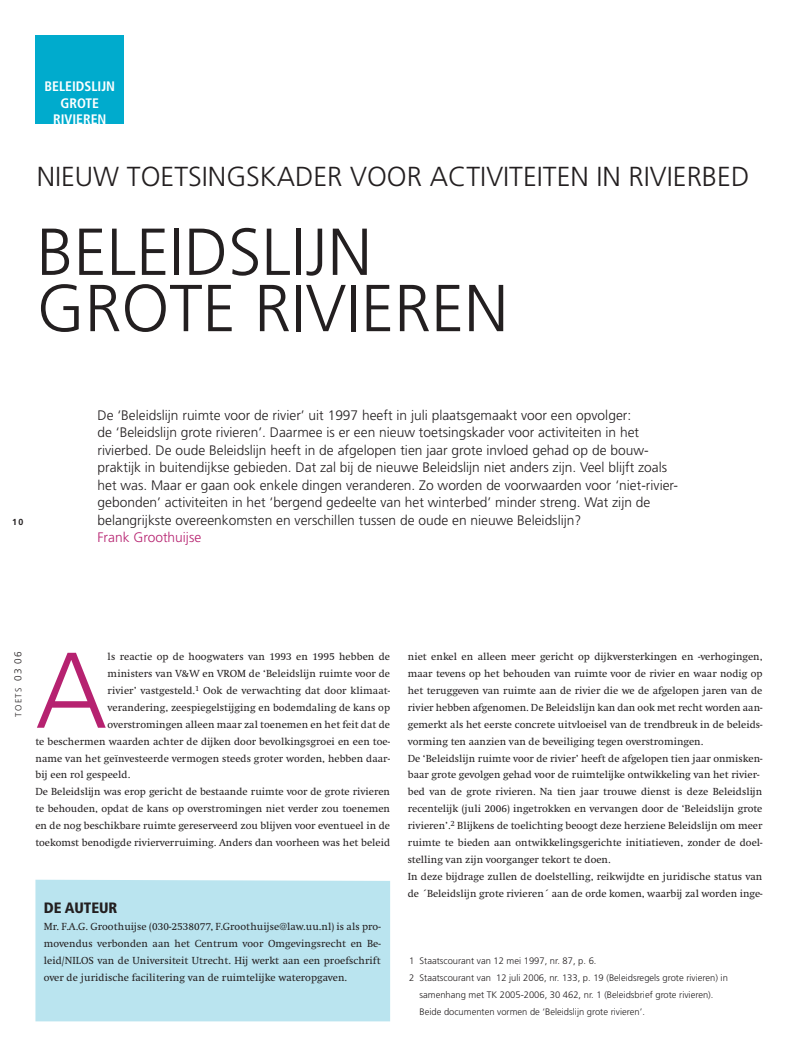
<style>
.page{position:relative;width:798px;height:1053px;background:#fff}
.page>*{position:absolute;margin:0;border:0;box-sizing:border-box;transform-origin:0 0}
._06_broodtekst_initi{font:300 107.38px "Frutiger";color:#b62270}
._02_Kop{font:300 66.25px "Frutiger";color:#231f20}
._02_Kop-2{font:300 27.5px "Frutiger";color:#231f20}
._12_kaderkop{font:900 condensed 15px "Frutiger";color:#231f20}
._03_intro{font:300 13.75px/17.5px "Frutiger";color:#231f20}
._00_rubriek{font:700 condensed 13.75px/16.5px "Frutiger";color:#fff;text-align:center}
.Standaard{font:10.62px/16.9px "Swift";color:#231f20;text-align:justify}
._06_broodtekst_initi-2{font:10.62px "Swift";letter-spacing:.005em;color:#231f20}
._06_broodtekst{font:10.62px/16.9px "Swift";letter-spacing:.005em;color:#231f20;text-align:justify}
._06_bijschrift{font:300 9.38px/16.9px "Frutiger";color:#231f20}
.t1{font:300 8.75px "Frutiger";letter-spacing:.14em;color:#231f20}
.t2{font:700 8.75px "Frutiger";color:#231f20}
.s1{color:#b62270}
.s2{font-size:10px}
</style>
<div class="page">
<div style="left:35px;top:35px;width:89px;height:89px;background:#00abcd"></div>
<div style="left:35px;top:879px;width:355px;height:142px;background:#bae4ef"></div>
<p class="_00_rubriek" style="left:44px;top:78px;width:72px">BELEIDSLIJN<br>GROTE<br>RIVIEREN</p>
<p class="_02_Kop-2" style="left:37px;top:161px;width:98px">Nieuw toets</p>
<p class="_02_Kop-2" style="left:202px;top:161px;width:354px">ingskader voo r activiteiten</p>
<p class="_02_Kop-2" style="left:596px;top:161px;width:154px">in rivierbed</p>
<p class="_02_Kop" style="left:37px;top:214px;width:312px">Beleidslijn</p>
<p class="_02_Kop" style="left:37px;top:271px;width:114px">grote</p>
<p class="_02_Kop" style="left:254px;top:271px;width:211px">rivieren</p>
<p class="t2" style="left:12px;top:517px;width:12px">10</p>
<p class="_03_intro" style="left:97px;top:406px;width:552px">De ‘Beleidslijn ruimte voor de rivier’ uit 1997 heeft in juli plaatsgemaakt voor een opvolger: de ‘Beleidslijn grote rivieren’. Daarmee is er een nieuw toetsingskader voor activiteiten in het rivierbed. De oude Beleidslijn heeft in de afgelopen tien jaar grote invloed gehad op de bouw-</p>
<p class="_03_intro" style="left:97px;top:459px;width:580px">praktijk in buitendijkse gebieden. Dat zal bij de nieuwe Beleidslijn niet anders zijn. Veel blijft zoals het was. Maar er gaan ook enkele dingen veranderen. Zo worden de voorwaarden voor ‘niet-rivier&shy;gebonden’ activiteiten in het ‘bergend gedeelte van het winterbed’ minder streng. Wat zijn de belangrijkste overeenkomsten en verschillen tussen de oude en nieuwe Beleidslijn?<br><span class="s1">Frank G roothuijse</span></p>
<p class="t1" style="left:13px;top:716px;width:67px;rotate:-90deg">TOETS <span class="s2">03 06</span></p>
<p class="_06_broodtekst_initi" style="left:35px;top:629px;width:73px">A</p>
<p class="_06_broodtekst_initi-2" style="left:108px;top:651px;width:284px">ls reactie op de hoogwaters van 1993 en 1995 hebben de</p>
<p class="_06_broodtekst_initi-2" style="left:108px;top:668px;width:284px">ministers van V&amp;W en VROM de ‘Beleidslijn ruimte voor de</p>
<p class="_06_broodtekst_initi-2" style="left:108px;top:684px;width:284px">rivier’ vastgesteld. Ook de verwachting dat door klimaat-</p>
<p class="_06_broodtekst_initi-2" style="left:108px;top:701px;width:284px">verandering, zeespiegelstijging en bodemdaling de kans op</p>
<p class="_06_broodtekst_initi-2" style="left:108px;top:718px;width:284px">overstromingen alleen maar zal toenemen en het feit dat de</p>
<p class="_06_broodtekst_initi-2" style="left:35px;top:735px;width:356px">te beschermen waarden achter de dijken door bevolkingsgroei en een toe-</p>
<p class="_06_broodtekst_initi-2" style="left:35px;top:752px;width:356px">name van het geïnvesteerde vermogen steeds groter worden, hebben daar-</p>
<p class="_06_broodtekst_initi-2" style="left:35px;top:769px;width:96px">bij een rol gespeeld.</p>
<p class="Standaard" style="left:35px;top:783px;width:356px">De Beleidslijn was erop gericht de bestaande ruimte voor de grote rivieren te behouden, opdat de kans op overstromingen niet verder zou toenemen en de nog beschikbare ruimte gereserveerd zou blijven voor eventueel in de toekomst benodigde rivierverruiming. Anders dan voorheen was het beleid</p>
<p class="_12_kaderkop" style="left:44px;top:899px;width:75px">DE AUTEUR</p>
<p class="_06_broodtekst" style="left:44px;top:918px;width:338px">Mr. F.A.G. Groothuijse (030-2538077, F.Groothuijse@law.uu.nl) is als pro&shy;movendus verbonden aan het Centrum voor Omgevingsrecht en Be&shy;leid/NILOS van de Universiteit Utrecht. Hij werkt aan een proefschrift over de juridische facilitering van de ruimtelijke wateropgaven.</p>
<p class="Standaard" style="left:407px;top:648px;width:356px">niet enkel en alleen meer gericht op dijkversterkingen en -verhogingen, maar tevens op het behouden van ruimte voor de rivier en waar nodig op het teruggeven van ruimte aan de rivier die we de afgelopen jaren van de rivier hebben afgenomen. De Beleidslijn kan dan ook met recht worden aan&shy;gemerkt als het eerste concrete uitvloeisel van de trendbreuk in de beleids&shy;vorming ten aanzien van de beveiliging tegen overstromingen.</p>
<p class="Standaard" style="left:407px;top:749px;width:356px">De ‘Beleidslijn ruimte voor de rivier’ heeft de afgelopen tien jaar onmisken&shy;baar grote gevolgen gehad voor de ruimtelijke ontwikkeling van het rivier-</p>
<p class="Standaard" style="left:407px;top:783px;width:356px">bed van de grote rivieren. Na tien jaar trouwe dienst is deze Beleidslijn recentelijk (juli 2006) ingetrokken en vervangen door de ‘Beleidslijn grote rivieren’. Blijkens de toelichting beoogt deze herziene Beleidslijn om meer ruimte te bieden aan ontwikkelingsgerichte initiatieven, zonder de doel&shy;stelling van zijn voorganger tekort te doen.</p>
<p class="Standaard" style="left:407px;top:867px;width:356px">In deze bijdrage zullen de doelstelling, reikwijdte en juridische status van de ´Beleidslijn grote rivieren´ aan de orde komen, waarbij zal worden inge-</p>
<p class="_06_bijschrift" style="left:409px;top:952px;width:189px">1 Staatscourant van 12 mei 1997, nr. 87, p. 6.</p>
<p class="_06_bijschrift" style="left:419px;top:969px;width:310px;text-indent:-10px">2 Staatscourant van 12 juli 2006, nr. 133, p. 19 (Beleidsregels grote rivieren) in samenhang met TK 2005-2006, 30 462, nr. 1 (Beleidsbrief grote rivieren).<br>Beide documenten vormen de ‘Beleidslijn grote rivieren’.</p>
</div>
